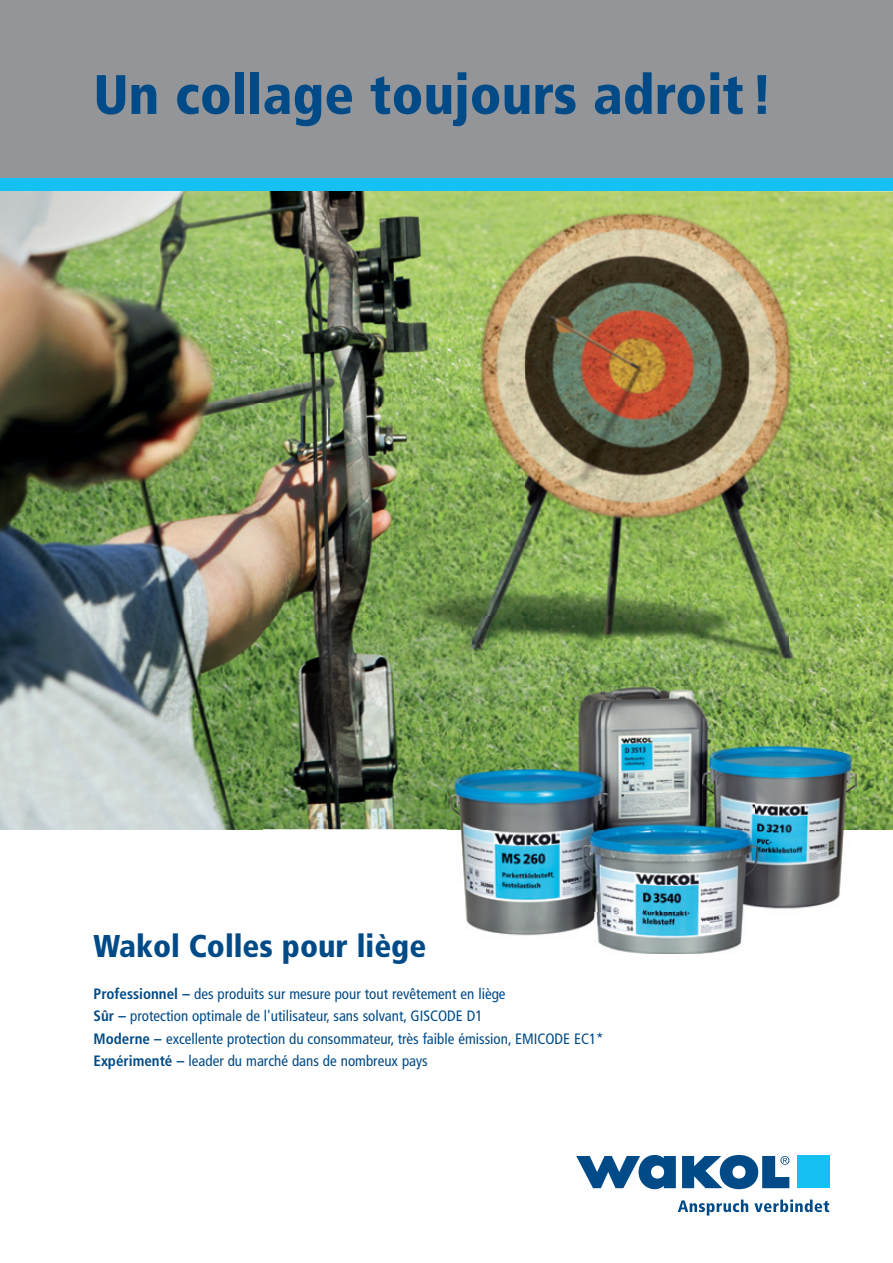
<style>
.page{position:relative;width:893px;height:1263px;background:#fff}
.page>*{position:absolute;margin:0;border:0;box-sizing:border-box;transform-origin:0 0}
.t1{font:900 condensed 55.5px "Frutiger";color:#004b87}
.t2{font:900 condensed 31.5px "Frutiger";color:#004b87}
.t3{font:condensed 15px/22.5px "Frutiger";color:#004b87}
.s1{font-weight:700}
</style>
<div class="page">
<img style="left:0;top:191px;width:788px;height:425px">
<img style="left:788px;top:191px;width:105px;height:532px">
<img style="left:0;top:616px;width:473px;height:213px">
<img style="left:473px;top:616px;width:315px;height:70px">
<img style="left:857px;top:723px;width:36px;height:106px">
<img style="left:448px;top:686px;width:409px;height:268px">
<div style="left:0;top:0;width:893px;height:179px;background:#939598"></div>
<div style="left:0;top:179px;width:893px;height:12px;background:#15c0f2"></div>
<svg style="left:678px;top:1199px;width:70px;height:16px"></svg>
<svg style="left:754px;top:1199px;width:75px;height:13px"></svg>
<svg style="left:576px;top:1155px;width:100px;height:34px"></svg>
<svg style="left:682px;top:1155px;width:107px;height:34px"></svg>
<div style="left:797px;top:1156px;width:32px;height:32px;background:#15c0f2"></div>
<h1 class="t1" style="left:94px;top:61px;width:680px">Un collage toujours adroit !</h1>
<h2 class="t2" style="left:94px;top:927px;width:334px">Wakol Colles pour liège</h2>
<p class="t3" style="left:94px;top:983px;width:512px"><span class="s1">Professionnel –</span> des produits sur mesure pour tout revêtement en liège<br><span class="s1">Sûr –</span> protection optimale de l'utilisateur, sans solvant, GISCODE D1<br><span class="s1">Moderne –</span> excellente protection du consommateur, très faible émission, EMICODE EC1* <span class="s1">Expérimenté –</span> leader du marché dans de nombreux pays</p>
</div>
